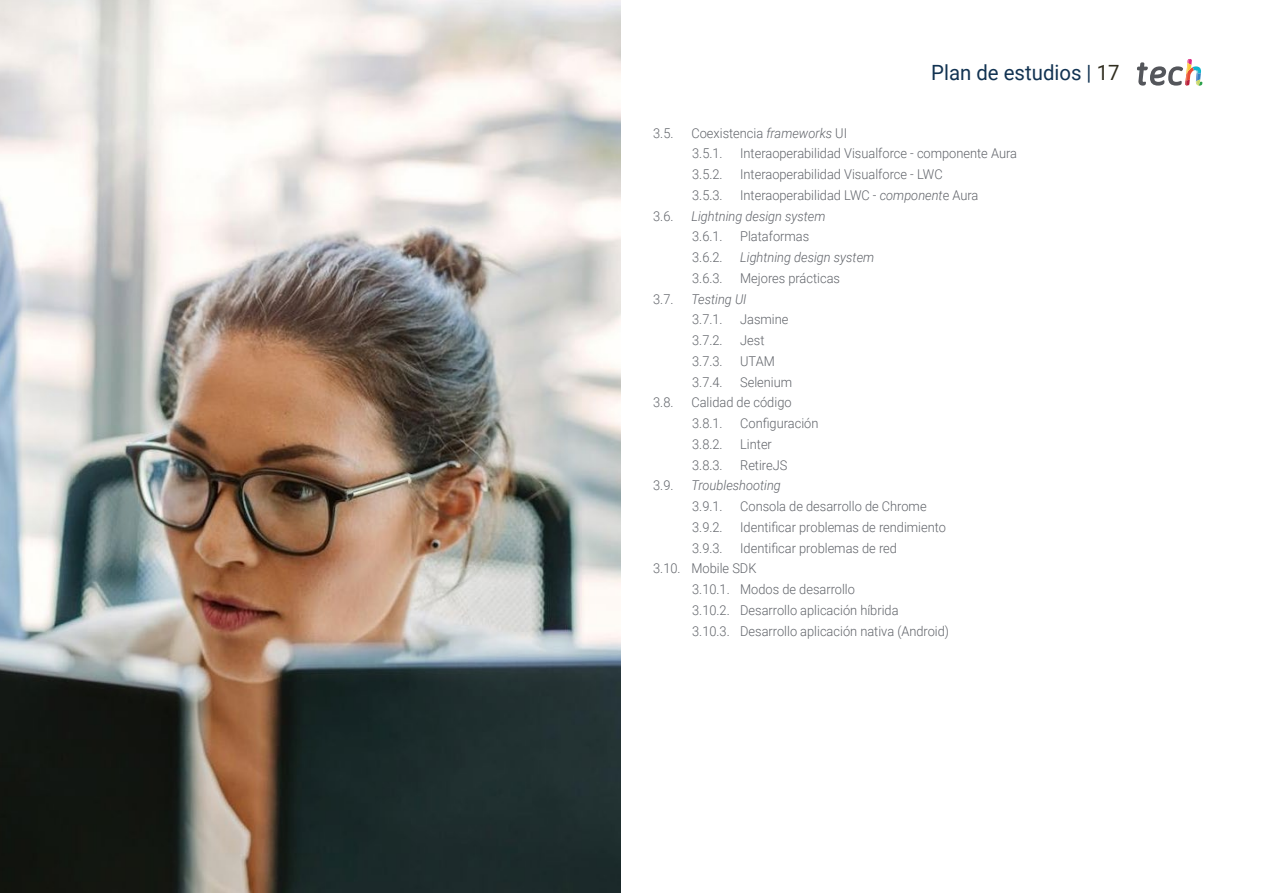
<style>
.page{position:relative;width:1263px;height:893px;background:#fff}
.page>*{position:absolute;margin:0;border:0;box-sizing:border-box;transform-origin:0 0}
.t1{font:21px "Roboto";color:#123352}
.t2{font:300 13.5px/20.7px "Roboto";color:#61646a;scale:.95 1}
.t3{font:italic 300 13.5px "Roboto";color:#61646a;scale:.95 1}
.s1{color:#312e20}
.s2{font-style:italic}
</style>
<div class="page">
<img style="left:0;top:0;width:621px;height:893px">
<svg style="left:1137px;top:59px;width:65px;height:27px"></svg>
<h1 class="t1" style="left:931px;top:57px;width:190px">Plan de estudios | <span class="s1">17</span></h1>
<p class="t2" style="left:653px;top:122px;width:23px">3.5.</p>
<p class="t2" style="left:691px;top:122px;width:165px">Coexistencia <span class="s2">frameworks</span> UI<br>3.5.1.</p>
<p class="t2" style="left:740px;top:143px;width:293px">Interaoperabilidad Visualforce - componente Aura</p>
<p class="t2" style="left:692px;top:164px;width:34px">3.5.2.</p>
<p class="t2" style="left:740px;top:164px;width:215px">Interaoperabilidad Visualforce - LWC</p>
<p class="t2" style="left:692px;top:184px;width:34px">3.5.3.</p>
<p class="t2" style="left:740px;top:184px;width:252px">Interaoperabilidad LWC - <span class="s2">component</span>e Aura</p>
<p class="t2" style="left:653px;top:205px;width:23px">3.6.</p>
<p class="t3" style="left:691px;top:206px;width:143px">Lightning design system</p>
<p class="t2" style="left:692px;top:226px;width:34px">3.6.1.</p>
<p class="t2" style="left:740px;top:226px;width:74px">Plataformas</p>
<p class="t2" style="left:692px;top:247px;width:34px">3.6.2.</p>
<p class="t3" style="left:740px;top:248px;width:143px">Lightning design system</p>
<p class="t2" style="left:692px;top:267px;width:34px">3.6.3.</p>
<p class="t2" style="left:740px;top:267px;width:107px">Mejores prácticas</p>
<p class="t2" style="left:653px;top:288px;width:23px">3.7.</p>
<p class="t3" style="left:691px;top:289px;width:60px">Testing UI</p>
<p class="t2" style="left:692px;top:309px;width:34px">3.7.1.</p>
<p class="t2" style="left:740px;top:309px;width:52px">Jasmine</p>
<p class="t2" style="left:692px;top:330px;width:34px">3.7.2.</p>
<p class="t2" style="left:740px;top:330px;width:27px">Jest</p>
<p class="t2" style="left:692px;top:350px;width:34px">3.7.3.</p>
<p class="t2" style="left:740px;top:350px;width:38px">UTAM</p>
<p class="t2" style="left:692px;top:371px;width:34px">3.7.4.</p>
<p class="t2" style="left:740px;top:371px;width:56px">Selenium</p>
<p class="t2" style="left:653px;top:392px;width:23px">3.8.</p>
<p class="t2" style="left:691px;top:392px;width:107px">Calidad de código<br>3.8.1.</p>
<p class="t2" style="left:740px;top:413px;width:84px">Configuración</p>
<p class="t2" style="left:692px;top:433px;width:34px">3.8.2.</p>
<p class="t2" style="left:740px;top:433px;width:35px">Linter</p>
<p class="t2" style="left:692px;top:454px;width:34px">3.8.3.</p>
<p class="t2" style="left:740px;top:454px;width:51px">RetireJS</p>
<p class="t2" style="left:653px;top:475px;width:23px">3.9.</p>
<p class="t3" style="left:691px;top:476px;width:96px">Troubleshooting</p>
<p class="t2" style="left:692px;top:496px;width:34px">3.9.1.</p>
<p class="t2" style="left:740px;top:496px;width:198px">Consola de desarrollo de Chrome</p>
<p class="t2" style="left:692px;top:516px;width:34px">3.9.2.</p>
<p class="t2" style="left:740px;top:516px;width:218px">Identificar problemas de rendimiento</p>
<p class="t2" style="left:692px;top:537px;width:34px">3.9.3.</p>
<p class="t2" style="left:740px;top:537px;width:167px">Identificar problemas de red</p>
<p class="t2" style="left:653px;top:558px;width:110px">3.10. Mobile SDK</p>
<p class="t2" style="left:692px;top:579px;width:173px">3.10.1. Modos de desarrollo</p>
<p class="t2" style="left:692px;top:599px;width:219px">3.10.2. Desarrollo aplicación híbrida</p>
<p class="t2" style="left:692px;top:620px;width:272px">3.10.3. Desarrollo aplicación nativa (Android)</p>
</div>
